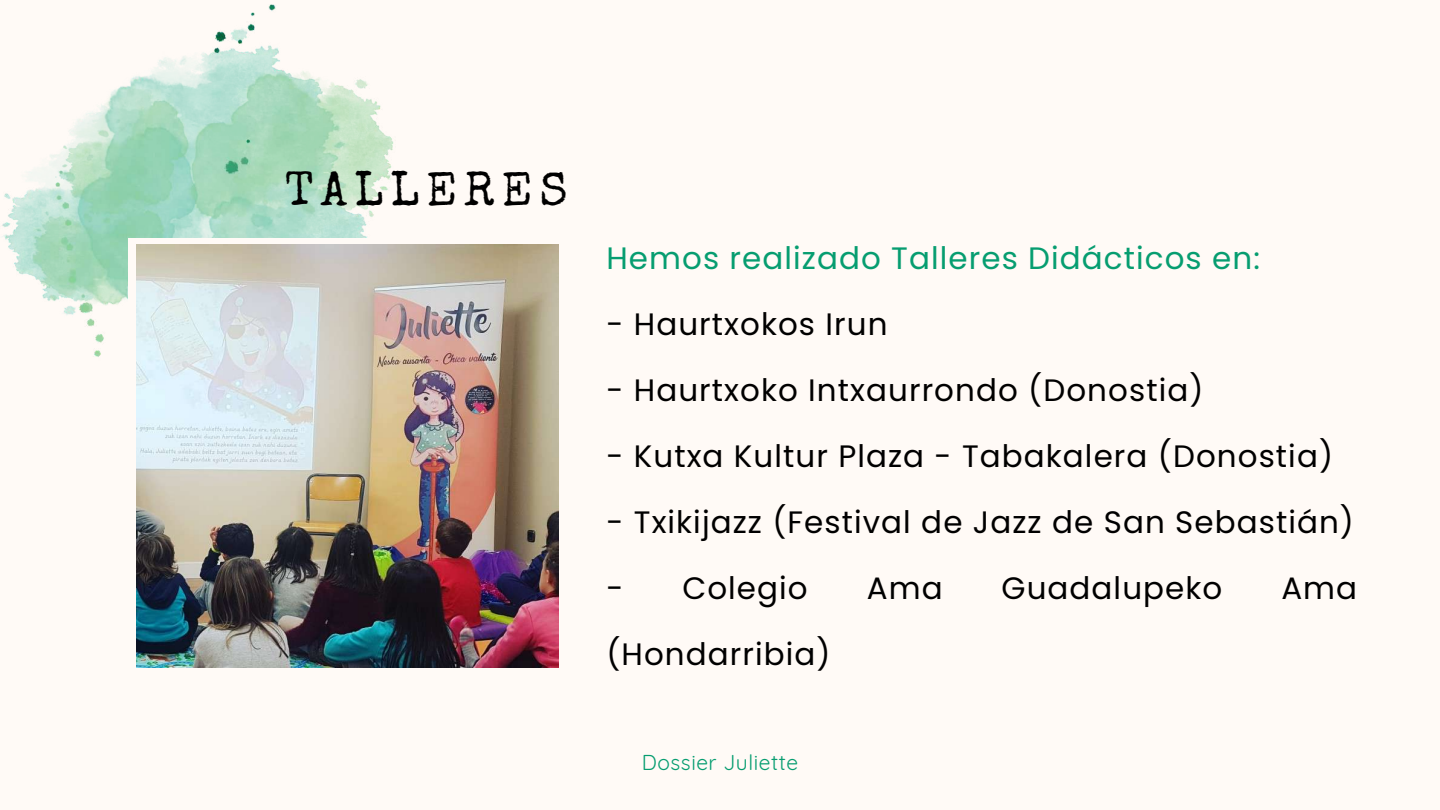
<style>
.page{position:relative;width:1440px;height:810px;background:#fffaf6}
.page>*{position:absolute;margin:0;border:0;box-sizing:border-box;transform-origin:0 0}
.t1{font:47.9px "Special Elite";letter-spacing:.15em;color:#000}
.t2{font:31px "Poppins";letter-spacing:.035em;color:#000}
.t3{font:31px "Poppins";letter-spacing:.035em;color:#069d70}
.t4{font:21px "Quicksand";letter-spacing:.025em;color:#069d70}
</style>
<div class="page">
<img style="left:2px;top:5px;width:392px;height:352px">
<div style="left:129px;top:238px;width:796px;height:473px;background:#fffaf6"></div>
<img style="left:137px;top:245px;width:422px;height:422px">
<h1 class="t1" style="left:285px;top:171px;width:284px">TALLERES</h1>
<p class="t3" style="left:606px;top:237px;width:655px">Hemos realizado Talleres Didácticos en:</p>
<p class="t2" style="left:606px;top:303px;width:283px">- Haurtxokos Irun</p>
<p class="t2" style="left:606px;top:369px;width:599px">- Haurtxoko Intxaurrondo (Donostia)</p>
<p class="t2" style="left:606px;top:435px;width:728px">- Kutxa Kultur Plaza - Tabakalera (Donostia)</p>
<p class="t2" style="left:606px;top:501px;width:749px">- Txikijazz (Festival de Jazz de San Sebastián)</p>
<p class="t2" style="left:606px;top:567px;width:203px">- Colegio</p>
<p class="t2" style="left:867px;top:567px;width:77px">Ama</p>
<p class="t2" style="left:1002px;top:567px;width:222px">Guadalupeko</p>
<p class="t2" style="left:1281px;top:567px;width:77px">Ama</p>
<p class="t2" style="left:606px;top:633px;width:226px">(Hondarribia)</p>
<p class="t4" style="left:642px;top:749px;width:158px">Dossier Juliette</p>
</div>
